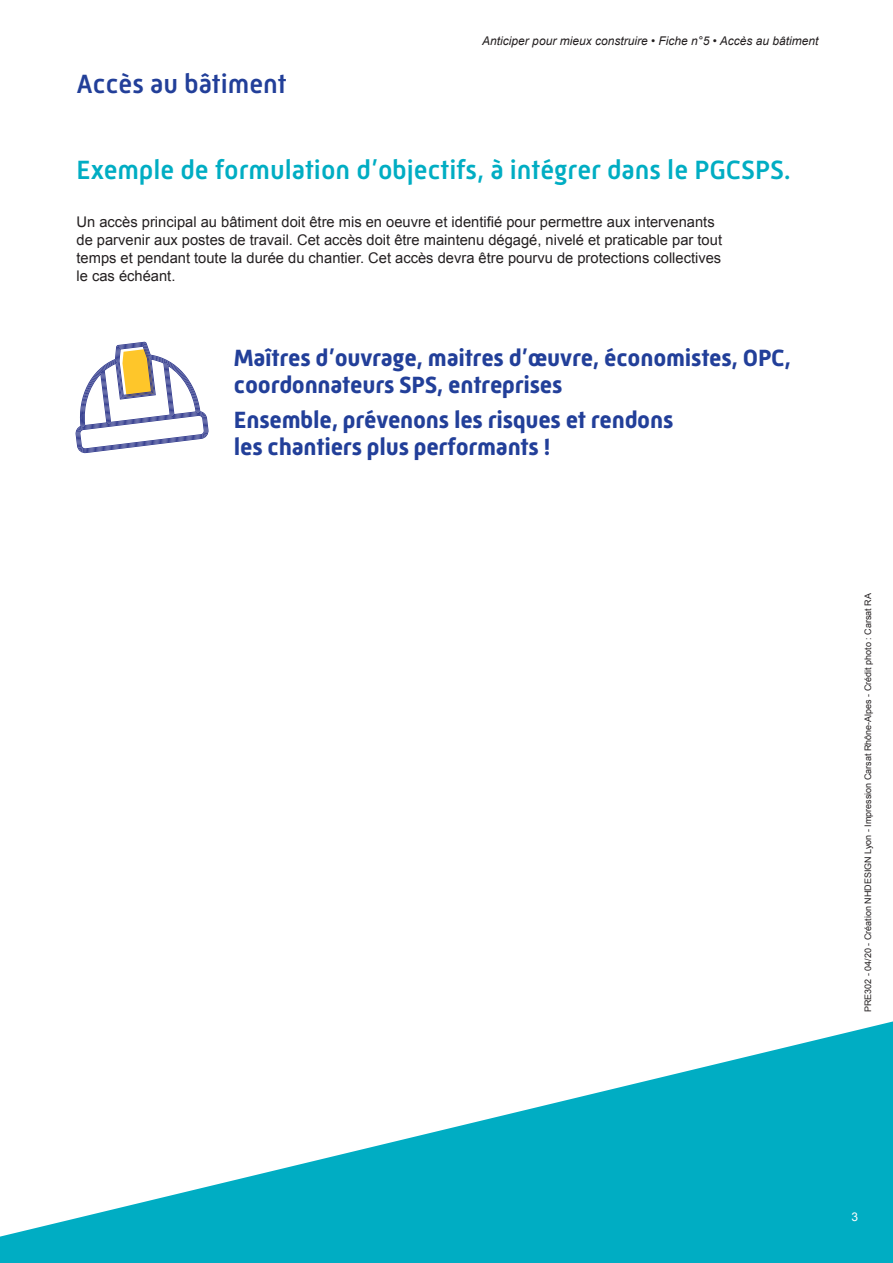
<style>
.page{position:relative;width:893px;height:1263px;background:#fff}
.page>*{position:absolute;margin:0;border:0;box-sizing:border-box;transform-origin:0 0}
.t1{font:500 27px "Mic 32 New";color:#00adc3}
.t2{font:500 27px "Mic 32 New";color:#223f99}
.t3{font:700 24px/27px "Mic 32 New";letter-spacing:-.01em;color:#223f99}
.t4{font:14.7px/18px "Arial";color:#231f20}
.t5{font:italic 12px "Arial";color:#231f20}
.t6{font:12px "Arial";color:#fff}
.t7{font:9px "Arial";color:#231f20}
</style>
<div class="page">
<svg style="left:0;top:1021px;width:893px;height:242px;fill:#00adc3"></svg>
<svg style="left:75px;top:342px;width:134px;height:112px"></svg>
<h1 class="t2" style="left:77px;top:68px;width:212px">Accès au bâtiment</h1>
<p class="t5" style="left:482px;top:33px;width:338px">Anticiper pour mieux construire • Fiche n°5 • Accès au bâtiment</p>
<h1 class="t1" style="left:77px;top:154px;width:716px">Exemple de formulation d’objectifs, à intégrer dans le PGCSPS.</h1>
<p class="t4" style="left:77px;top:213px;width:647px">Un accès principal au bâtiment doit être mis en oeuvre et identifié pour permettre aux intervenants de parvenir aux postes de travail. Cet accès doit être maintenu dégagé, nivelé et praticable par tout temps et pendant toute la durée du chantier. Cet accès devra être pourvu de protections collectives le cas échéant.</p>
<h2 class="t3" style="left:234px;top:344px;width:559px">Maîtres d’ouvrage, maitres d’œuvre, économistes, OPC, coordonnateurs SPS, entreprises</h2>
<h2 class="t3" style="left:234px;top:407px;width:441px">Ensemble, prévenons les risques et rendons les chantiers plus performants !</h2>
<p class="t7" style="left:862px;top:1012px;width:421px;rotate:-90deg">PRE302 - 04/20 - Création NHDESIGN Lyon - Impression Carsat Rhône-Alpes - Crédit photo : Carsat RA</p>
<p class="t6" style="left:851px;top:1209px;width:8px">3</p>
</div>
